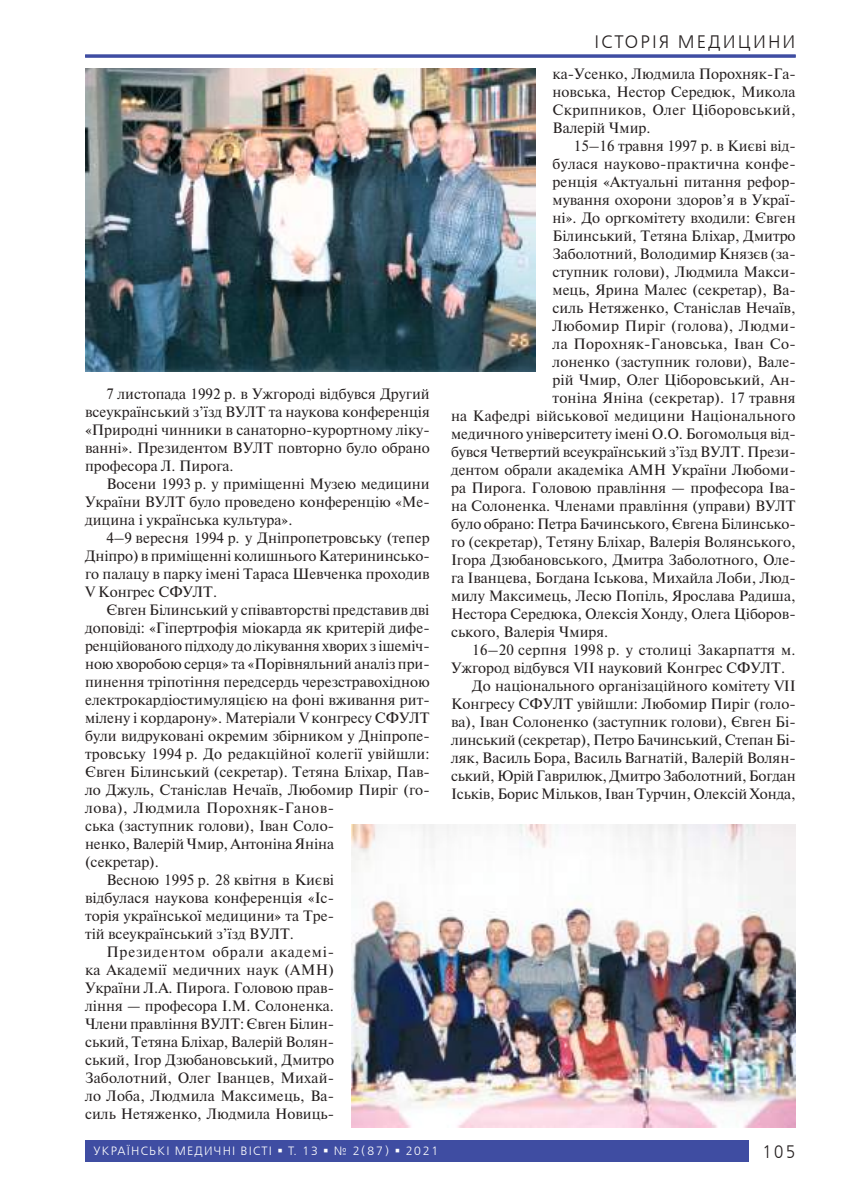
<style>
.page{position:relative;width:851px;height:1204px;background:#fff}
.page>*{position:absolute;margin:0;border:0;box-sizing:border-box;transform-origin:0 0}
.t1{font:18px "Free Set C";letter-spacing:.115em;color:#241f1f}
.t2{font:18px "Free Set C";letter-spacing:.115em;color:#241f1f;scale:.9 1}
.t3{font:15px/18px "Newton";color:#241f1f;text-align:justify}
.t4{font:15px "Newton";letter-spacing:.02em;color:#241f1f}
.t5{font:15px "Newton";letter-spacing:.03em;color:#241f1f}
.t6{font:15px "Newton";letter-spacing:.055em;color:#241f1f}
.t7{font:12px "Free Set C";letter-spacing:.1em;color:#fff}
</style>
<div class="page">
<div style="left:85px;top:1140px;width:663px;height:21px;background:#3f4da2"></div>
<img style="left:351px;top:824px;width:444px;height:303px">
<img style="left:85px;top:68px;width:450px;height:303px">
<hr style="left:85px;top:55px;width:710px;height:3px;background:#3f4da2">
<p class="t3" style="left:85px;top:384px;width:346px;text-indent:21px">7 листопада 1992 р. в Ужгороді відбувся Другий всеукраїнський з’їзд ВУЛТ та наукова конференція «Природні чинники в санаторно-курортному ліку&shy;ванні». Президентом ВУЛТ повторно було обрано професора Л. Пирога.</p>
<p class="t3" style="left:85px;top:474px;width:346px;text-indent:21px">Восени 1993 р. у приміщенні Музею медицини України ВУЛТ було проведено конференцію «Ме&shy;дицина і українська культура».</p>
<p class="t3" style="left:85px;top:528px;width:346px;text-indent:21px">4–9 вересня 1994 р. у Дніпропетровську (тепер Дніпро) в приміщенні колишнього Катерининсько&shy;го палацу в парку імені Тараса Шевченка проходив V Конгрес СФУЛТ.</p>
<p class="t3" style="left:106px;top:600px;width:324px">Євген Білинський у співавторстві представив дві</p>
<p class="t3" style="left:85px;top:618px;width:346px">доповіді: «Гіпертрофія міокарда як критерій дифе-</p>
<p class="t3" style="left:85px;top:636px;width:346px">ренційованого підходу до лікування хворих з ішеміч-</p>
<p class="t3" style="left:85px;top:654px;width:346px">ною хворобою серця» та «Порівняльний аналіз при-</p>
<p class="t3" style="left:85px;top:672px;width:346px">пинення тріпотіння передсердь черезстравохідною</p>
<p class="t3" style="left:85px;top:690px;width:346px">електрокардіостимуляцією на фоні вживання рит-</p>
<p class="t3" style="left:85px;top:708px;width:346px">мілену і кордарону». Матеріали V конгресу СФУЛТ</p>
<p class="t3" style="left:85px;top:726px;width:346px">були видруковані окремим збірником у Дніпропе-</p>
<p class="t3" style="left:85px;top:744px;width:346px">тровську 1994 р. До редакційної колегії увійшли:</p>
<p class="t3" style="left:85px;top:762px;width:346px">Євген Білинський (секретар). Тетяна Бліхар, Пав-</p>
<p class="t3" style="left:85px;top:780px;width:346px">ло Джуль, Станіслав Нечаїв, Любомир Пиріг (го-</p>
<p class="t5" style="left:85px;top:796px;width:250px">лова), Людмила Порохняк-Ганов-</p>
<p class="t3" style="left:85px;top:816px;width:250px">ська (заступник голови), Іван Соло-</p>
<p class="t3" style="left:85px;top:834px;width:250px">ненко, Валерій Чмир, Антоніна Яніна</p>
<p class="t3" style="left:85px;top:852px;width:75px">(секретар).</p>
<p class="t3" style="left:106px;top:870px;width:229px">Весною 1995 р. 28 квітня в Києві</p>
<p class="t3" style="left:85px;top:888px;width:250px">відбулася наукова конференція «Іс-</p>
<p class="t3" style="left:85px;top:906px;width:250px">торія української медицини» та Тре-</p>
<p class="t3" style="left:85px;top:924px;width:210px">тій всеукраїнський з’їзд ВУЛТ.</p>
<p class="t6" style="left:106px;top:940px;width:229px">Президентом обрали академі-</p>
<p class="t4" style="left:85px;top:958px;width:250px">ка Академії медичних наук (АМН)</p>
<p class="t3" style="left:85px;top:978px;width:250px">України Л.А. Пирога. Головою прав-</p>
<p class="t3" style="left:85px;top:996px;width:250px">ління — професора І.М. Солоненка.</p>
<p class="t3" style="left:85px;top:1014px;width:250px">Члени правління ВУЛТ: Євген Білин-</p>
<p class="t3" style="left:85px;top:1032px;width:250px">ський, Тетяна Бліхар, Валерій Волян-</p>
<p class="t3" style="left:85px;top:1050px;width:250px">ський, Ігор Дзюбановський, Дмитро</p>
<p class="t3" style="left:85px;top:1068px;width:250px">Заболотний, Олег Іванцев, Михай-</p>
<p class="t3" style="left:85px;top:1086px;width:250px">ло Лоба, Людмила Максимець, Ва-</p>
<p class="t3" style="left:85px;top:1104px;width:250px">силь Нетяженко, Людмила Новиць-</p>
<p class="t1" style="left:594px;top:31px;width:202px">ІСТОРІЯ МЕДИЦИНИ</p>
<p class="t1" style="left:707px;top:31px;width:89px">РУБРИКА</p>
<p class="t3" style="left:552px;top:64px;width:244px">ка-Усенко, Людмила Порохняк-Га&shy;новська, Нестор Середюк, Микола Скрипников, Олег Ціборовський, Валерій Чмир.</p>
<p class="t3" style="left:573px;top:136px;width:223px">15–16 травня 1997 р. в Києві від-</p>
<p class="t3" style="left:552px;top:154px;width:244px">булася науково-практична конфе-</p>
<p class="t3" style="left:552px;top:172px;width:244px">ренція «Актуальні питання рефор-</p>
<p class="t3" style="left:552px;top:190px;width:244px">мування охорони здоров’я в Украї-</p>
<p class="t3" style="left:552px;top:208px;width:244px">ні». До оргкомітету входили: Євген</p>
<p class="t3" style="left:552px;top:226px;width:244px">Білинський, Тетяна Бліхар, Дмитро</p>
<p class="t3" style="left:552px;top:244px;width:244px">Заболотний, Володимир Князєв (за-</p>
<p class="t3" style="left:552px;top:262px;width:244px">ступник голови), Людмила Макси-</p>
<p class="t3" style="left:552px;top:280px;width:244px">мець, Ярина Малес (секретар), Ва-</p>
<p class="t3" style="left:552px;top:298px;width:244px">силь Нетяженко, Станіслав Нечаїв,</p>
<p class="t4" style="left:552px;top:315px;width:244px">Любомир Пиріг (голова), Людми-</p>
<p class="t4" style="left:552px;top:333px;width:244px">ла Порохняк-Гановська, Іван Со-</p>
<p class="t3" style="left:552px;top:352px;width:244px">лоненко (заступник голови), Вале-</p>
<p class="t3" style="left:552px;top:370px;width:244px">рій Чмир, Олег Ціборовський, Ан-</p>
<p class="t3" style="left:552px;top:388px;width:244px">тоніна Яніна (секретар). 17 травня</p>
<p class="t3" style="left:451px;top:406px;width:346px">на Кафедрі військової медицини Національного</p>
<p class="t3" style="left:451px;top:424px;width:346px">медичного університету імені О.О. Богомольця від-</p>
<p class="t3" style="left:451px;top:442px;width:346px">бувся Четвертий всеукраїнський з’їзд ВУЛТ. Прези-</p>
<p class="t3" style="left:451px;top:460px;width:346px">дентом обрали академіка АМН України Любоми-</p>
<p class="t3" style="left:451px;top:478px;width:346px">ра Пирога. Головою правління — професора Іва-</p>
<p class="t3" style="left:451px;top:496px;width:346px">на Солоненка. Членами правління (управи) ВУЛТ</p>
<p class="t3" style="left:451px;top:514px;width:346px">було обрано: Петра Бачинського, Євгена Білинсько-</p>
<p class="t3" style="left:451px;top:532px;width:346px">го (секретар), Тетяну Бліхар, Валерія Волянського,</p>
<p class="t3" style="left:451px;top:550px;width:346px">Ігора Дзюбановського, Дмитра Заболотного, Оле-</p>
<p class="t3" style="left:451px;top:568px;width:346px">га Іванцева, Богдана Іськова, Михайла Лоби, Люд-</p>
<p class="t3" style="left:451px;top:586px;width:346px">милу Максимець, Лесю Попіль, Ярослава Радиша,</p>
<p class="t3" style="left:451px;top:604px;width:346px">Нестора Середюка, Олексія Хонду, Олега Ціборов-</p>
<p class="t3" style="left:451px;top:622px;width:159px">ського, Валерія Чмиря.</p>
<p class="t4" style="left:472px;top:639px;width:325px">16–20 серпня 1998 р. у столиці Закарпаття м.</p>
<p class="t3" style="left:451px;top:658px;width:335px">Ужгород відбувся VII науковий Конгрес СФУЛТ.</p>
<p class="t3" style="left:472px;top:676px;width:325px">До національного організаційного комітету VII</p>
<p class="t3" style="left:451px;top:694px;width:346px">Конгресу СФУЛТ увійшли: Любомир Пиріг (голо-</p>
<p class="t3" style="left:451px;top:712px;width:346px">ва), Іван Солоненко (заступник голови), Євген Бі-</p>
<p class="t3" style="left:451px;top:730px;width:346px">линський (секретар), Петро Бачинський, Степан Бі-</p>
<p class="t3" style="left:451px;top:748px;width:346px">ляк, Василь Бора, Василь Вагнатій, Валерій Волян-</p>
<p class="t3" style="left:451px;top:766px;width:346px">ський, Юрій Гаврилюк, Дмитро Заболотний, Богдан</p>
<p class="t3" style="left:451px;top:784px;width:346px">Іськів, Борис Мільков, Іван Турчин, Олексій Хонда,</p>
<p class="t7" style="left:94px;top:1144px;width:346px">УКРАЇНСЬКІ МЕДИЧНІ ВІСТІ ▪ Т. 13 ▪ № 2(87) ▪ 2021</p>
<p class="t2" style="left:762px;top:1140px;width:39px">105</p>
</div>
